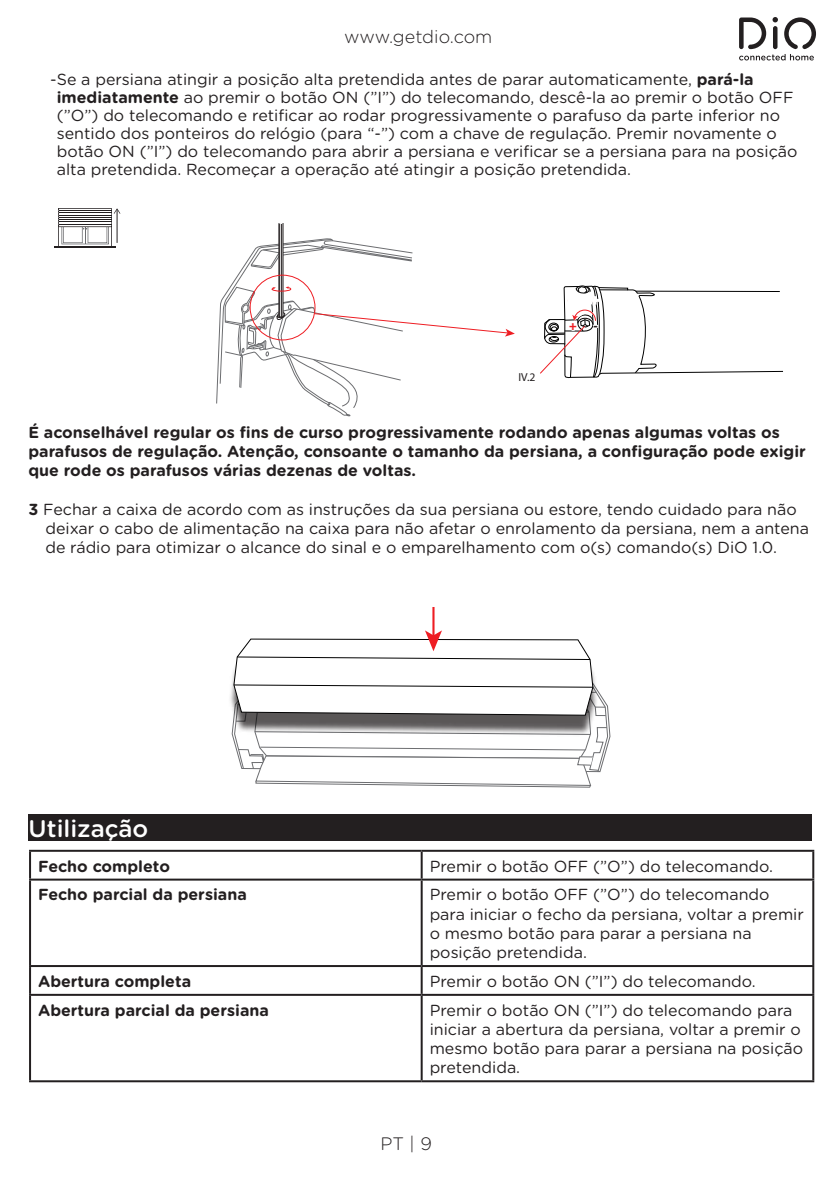
<style>
.page{position:relative;width:840px;height:1191px;background:#fff}
.page>*{position:absolute;margin:0;border:0;box-sizing:border-box;transform-origin:0 0}
.t1{font:500 24px "Gotham Rounded";color:#fff}
.t2{font:300 18px "Gotham Rounded";color:#231f20}
.t3{font:16px/19.2px "Gotham Rounded";color:#231f20}
.t4{font:700 16px/19.2px "Gotham Rounded";color:#231f20}
.t5{font:900 12.8px "Myriad Pro";color:#ee1d23}
.t6{font:11.6px "Myriad Pro";color:#231f20}
.s1{font-weight:700}
</style>
<div class="page">
<svg style="left:739px;top:17px;width:76px;height:43px"></svg>
<hr style="left:432px;top:607px;width:2px;height:29px;background:#ee1d23">
<svg style="left:231px;top:630px;width:379px;height:157px"></svg>
<svg style="left:540px;top:285px;width:242px;height:93px"></svg>
<svg style="left:216px;top:223px;width:298px;height:193px"></svg>
<hr style="left:54px;top:247px;width:61px;height:1px;background:#231f20">
<svg style="left:58px;top:208px;width:62px;height:39px"></svg>
<hr style="left:29px;top:849px;width:392px;height:2px;background:#231f20">
<hr style="left:29px;top:851px;width:2px;height:27px;background:#231f20">
<hr style="left:421px;top:849px;width:392px;height:2px;background:#231f20">
<hr style="left:420px;top:851px;width:2px;height:27px;background:#231f20">
<hr style="left:811px;top:851px;width:2px;height:27px;background:#231f20">
<hr style="left:29px;top:878px;width:392px;height:2px;background:#231f20">
<hr style="left:29px;top:880px;width:2px;height:85px;background:#231f20">
<hr style="left:421px;top:878px;width:392px;height:2px;background:#231f20">
<hr style="left:420px;top:880px;width:2px;height:85px;background:#231f20">
<hr style="left:811px;top:880px;width:2px;height:85px;background:#231f20">
<hr style="left:29px;top:965px;width:392px;height:2px;background:#231f20">
<hr style="left:29px;top:967px;width:2px;height:26px;background:#231f20">
<hr style="left:421px;top:965px;width:392px;height:2px;background:#231f20">
<hr style="left:420px;top:967px;width:2px;height:26px;background:#231f20">
<hr style="left:811px;top:967px;width:2px;height:26px;background:#231f20">
<hr style="left:29px;top:993px;width:392px;height:2px;background:#231f20">
<hr style="left:29px;top:995px;width:2px;height:85px;background:#231f20">
<hr style="left:421px;top:993px;width:392px;height:2px;background:#231f20">
<hr style="left:420px;top:995px;width:2px;height:85px;background:#231f20">
<hr style="left:811px;top:995px;width:2px;height:85px;background:#231f20">
<hr style="left:29px;top:1080px;width:392px;height:2px;background:#231f20">
<hr style="left:421px;top:1080px;width:392px;height:2px;background:#231f20">
<div style="left:29px;top:814px;width:782px;height:27px;background:#231f20"></div>
<p class="t2" style="left:344px;top:24px;width:150px">www.getdio.com</p>
<p class="t3" style="left:57px;top:69px;width:741px;line-height:18px;text-indent:-7px">-Se a persiana atingir a posição alta pretendida antes de parar automaticamente, <span class="s1">pará-la imediatamente</span> ao premir o botão ON (”I”) do telecomando, descê-la ao premir o botão OFF (”O”) do telecomando e retificar ao rodar progressivamente o parafuso da parte inferior no sentido dos ponteiros do relógio (para “-”) com a chave de regulação. Premir novamente o botão ON (”I”) do telecomando para abrir a persiana e verificar se a persiana para na posição alta pretendida. Recomeçar a operação até atingir a posição pretendida.</p>
<p class="t6" style="left:518px;top:370px;width:18px">IV.2</p>
<p class="t5" style="left:569px;top:317px;width:9px">+</p>
<p class="t5" style="left:593px;top:317px;width:6px">-</p>
<p class="t4" style="left:28px;top:422px;width:778px">É aconselhável regular os fins de curso progressivamente rodando apenas algumas voltas os parafusos de regulação. Atenção, consoante o tamanho da persiana, a configuração pode exigir que rode os parafusos várias dezenas de voltas.</p>
<p class="t3" style="left:45px;top:499px;width:764px;text-indent:-17px"><span class="s1">3</span> Fechar a caixa de acordo com as instruções da sua persiana ou estore, tendo cuidado para não deixar o cabo de alimentação na caixa para não afetar o enrolamento da persiana, nem a antena de rádio para otimizar o alcance do sinal e o emparelhamento com o(s) comando(s) DiO 1.0.</p>
<h1 class="t1" style="left:29px;top:811px;width:121px">Utilização</h1>
<p class="t4" style="left:38px;top:855px;width:133px">Fecho completo</p>
<p class="t3" style="left:429px;top:855px;width:345px">Premir o botão OFF (”O”) do telecomando.</p>
<p class="t4" style="left:38px;top:884px;width:210px">Fecho parcial da persiana</p>
<p class="t3" style="left:429px;top:884px;width:375px">Premir o botão OFF (”O”) do telecomando para iniciar o fecho da persiana, voltar a premir o mesmo botão para parar a persiana na posição pretendida.</p>
<p class="t4" style="left:38px;top:971px;width:154px">Abertura completa</p>
<p class="t3" style="left:429px;top:971px;width:327px">Premir o botão ON (”I”) do telecomando.</p>
<p class="t4" style="left:38px;top:999px;width:232px">Abertura parcial da persiana</p>
<p class="t3" style="left:429px;top:999px;width:375px">Premir o botão ON (”I”) do telecomando para iniciar a abertura da persiana, voltar a premir o mesmo botão para parar a persiana na posição pretendida.</p>
<p class="t2" style="left:380px;top:1131px;width:53px">PT | 9</p>
</div>
